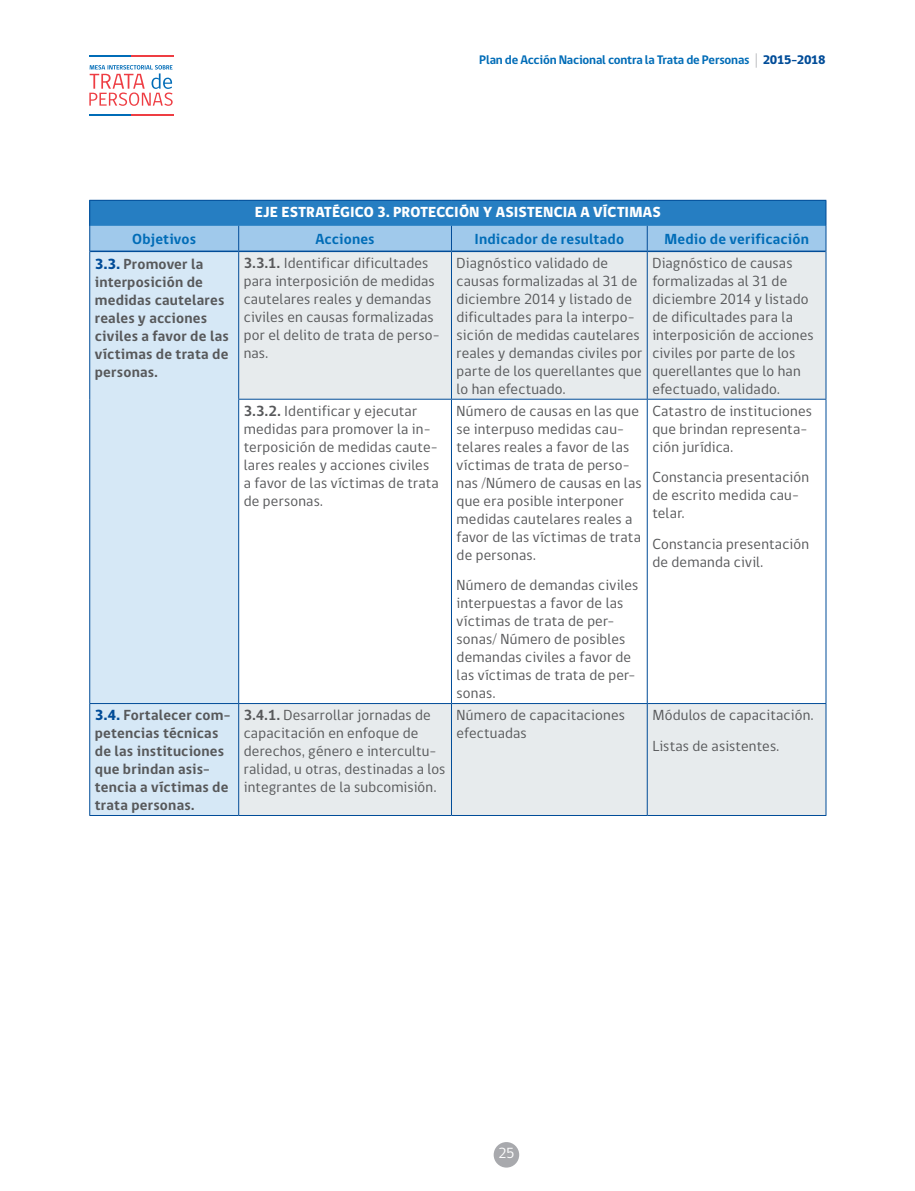
<style>
.page{position:relative;width:915px;height:1191px;background:#fff}
.page>*{position:absolute;margin:0;border:0;box-sizing:border-box;transform-origin:0 0}
.Cuadro{font:15px/18px "gob CL";letter-spacing:.015em;color:#57585a}
.Cuadro-2{font:700 15px/18px "gob CL";letter-spacing:.015em;color:#57585a}
.t1{font:700 15px "gob CL";letter-spacing:.01em;color:#006cb7}
.t2{font:800 15px "gob CL";letter-spacing:.01em;color:#fff}
.t3{font:15px "gob CL";color:#fff}
.t4{font:700 12.75px "gob CL";letter-spacing:-.015em;color:#006cb7}
.s1{font-weight:400;font-size:15.9px;color:#a8a9ad}
.s2{font-weight:800;color:#014c98}
.s3{font-weight:700}
</style>
<div class="page">
<hr style="left:89px;top:55px;width:42px;height:2px;background:#006cb7">
<hr style="left:131px;top:55px;width:42px;height:2px;background:#ee3d43">
<hr style="left:89px;top:114px;width:42px;height:2px;background:#006cb7">
<hr style="left:131px;top:114px;width:42px;height:2px;background:#ee3d43">
<svg style="left:89px;top:65px;width:84px;height:41px"></svg>
<div style="left:90px;top:252px;width:148px;height:563px;background:#d6e8f6"></div>
<svg style="left:239px;top:252px;width:586px;height:563px"></svg>
<hr style="left:89px;top:200px;width:149px;height:1px;background:#014c98">
<hr style="left:238px;top:200px;width:213px;height:1px;background:#014c98">
<hr style="left:451px;top:200px;width:196px;height:1px;background:#014c98">
<hr style="left:647px;top:200px;width:179px;height:1px;background:#014c98">
<svg style="left:89px;top:201px;width:737px;height:50px;background:#61a2d5"></svg>
<hr style="left:89px;top:251px;width:1px;height:148px;background:#014c98">
<hr style="left:89px;top:399px;width:1px;height:304px;background:#014c98">
<hr style="left:238px;top:252px;width:1px;height:147px;background:#014c98">
<hr style="left:451px;top:252px;width:1px;height:147px;background:#014c98">
<hr style="left:646px;top:252px;width:1px;height:147px;background:#014c98">
<hr style="left:825px;top:251px;width:1px;height:148px;background:#014c98">
<hr style="left:238px;top:399px;width:213px;height:1px;background:#014c98">
<hr style="left:238px;top:399px;width:1px;height:304px;background:#014c98">
<hr style="left:451px;top:399px;width:196px;height:1px;background:#014c98">
<hr style="left:451px;top:399px;width:1px;height:304px;background:#014c98">
<hr style="left:647px;top:399px;width:179px;height:1px;background:#014c98">
<hr style="left:646px;top:399px;width:1px;height:304px;background:#014c98">
<hr style="left:825px;top:399px;width:1px;height:304px;background:#014c98">
<hr style="left:89px;top:703px;width:149px;height:1px;background:#014c98">
<hr style="left:89px;top:704px;width:1px;height:111px;background:#014c98">
<hr style="left:238px;top:703px;width:213px;height:1px;background:#014c98">
<hr style="left:238px;top:704px;width:1px;height:111px;background:#014c98">
<hr style="left:451px;top:703px;width:196px;height:1px;background:#014c98">
<hr style="left:451px;top:704px;width:1px;height:111px;background:#014c98">
<hr style="left:647px;top:703px;width:179px;height:1px;background:#014c98">
<hr style="left:646px;top:704px;width:1px;height:111px;background:#014c98">
<hr style="left:825px;top:704px;width:1px;height:111px;background:#014c98">
<hr style="left:89px;top:815px;width:149px;height:1px;background:#014c98">
<hr style="left:238px;top:815px;width:213px;height:1px;background:#014c98">
<hr style="left:451px;top:815px;width:196px;height:1px;background:#014c98">
<hr style="left:647px;top:815px;width:179px;height:1px;background:#014c98">
<hr style="left:90px;top:250px;width:148px;height:2px;background:#014c98">
<hr style="left:238px;top:250px;width:213px;height:2px;background:#014c98">
<hr style="left:451px;top:250px;width:196px;height:2px;background:#014c98">
<hr style="left:647px;top:250px;width:178px;height:2px;background:#014c98">
<div style="left:493px;top:1142px;width:26px;height:25px;background:#a8a9ad;border-radius:50%"></div>
<p class="t4" style="left:479px;top:51px;width:348px">Plan de Acción Nacional contra la Trata de Personas <span class="s1">|</span> <span class="s2">2015-2018</span></p>
<p class="t2" style="left:255px;top:202px;width:407px">EJE ESTRATÉGICO 3. PROTECCIÓN Y ASISTENCIA A VÍCTIMAS</p>
<p class="t1" style="left:132px;top:229px;width:65px">Objetivos</p>
<p class="t1" style="left:315px;top:229px;width:61px">Acciones</p>
<p class="t1" style="left:474px;top:229px;width:151px">Indicador de resultado</p>
<p class="t1" style="left:664px;top:229px;width:146px">Medio de verificación</p>
<p class="Cuadro-2" style="left:95px;top:255px;width:135px"><span class="s2">3.3.</span> Promover la interposición de medidas cautelares reales y acciones civiles a favor de las víctimas de trata de personas.</p>
<p class="Cuadro" style="left:244px;top:254px;width:197px"><span class="s3">3.3.1.</span> Identificar dificultades para interposición de medidas cautelares reales y demandas civiles en causas formalizadas por el delito de trata de perso&shy;nas.</p>
<p class="Cuadro" style="left:456px;top:254px;width:187px">Diagnóstico validado de causas formalizadas al 31 de diciembre 2014 y listado de dificultades para la interpo&shy;sición de medidas cautelares reales y demandas civiles por parte de los querellantes que lo han efectuado.</p>
<p class="Cuadro" style="left:652px;top:254px;width:163px">Diagnóstico de causas formalizadas al 31 de diciembre 2014 y listado de dificultades para la interposición de acciones civiles por parte de los querellantes que lo han efectuado, validado.</p>
<p class="Cuadro" style="left:244px;top:402px;width:196px"><span class="s3">3.3.2.</span> Identificar y ejecutar medidas para promover la in&shy;terposición de medidas caute&shy;lares reales y acciones civiles a favor de las víctimas de trata de personas.</p>
<p class="Cuadro" style="left:456px;top:402px;width:186px">Número de causas en las que se interpuso medidas cau&shy;telares reales a favor de las víctimas de trata de perso&shy;nas /Número de causas en las que era posible interponer medidas cautelares reales a favor de las víctimas de trata de personas.</p>
<p class="Cuadro" style="left:456px;top:577px;width:183px">Número de demandas civiles interpuestas a favor de las víctimas de trata de per&shy;sonas/ Número de posibles demandas civiles a favor de las víctimas de trata de per&shy;sonas.</p>
<p class="Cuadro" style="left:652px;top:402px;width:161px">Catastro de instituciones que brindan representa&shy;ción jurídica.</p>
<p class="Cuadro" style="left:652px;top:469px;width:158px">Constancia presentación de escrito medida cau&shy;telar.</p>
<p class="Cuadro" style="left:652px;top:535px;width:158px">Constancia presentación de demanda civil.</p>
<p class="Cuadro-2" style="left:95px;top:706px;width:137px"><span class="s2">3.4.</span> Fortalecer com&shy;petencias técnicas de las instituciones que brindan asis&shy;tencia a víctimas de trata personas.</p>
<p class="Cuadro" style="left:244px;top:706px;width:203px"><span class="s3">3.4.1.</span> Desarrollar jornadas de capacitación en enfoque de derechos, género e intercultu&shy;ralidad, u otras, destinadas a los integrantes de la subcomisión.</p>
<p class="Cuadro" style="left:456px;top:706px;width:170px">Número de capacitaciones efectuadas</p>
<p class="Cuadro" style="left:652px;top:706px;width:162px">Módulos de capacitación.</p>
<p class="Cuadro" style="left:652px;top:737px;width:128px">Listas de asistentes.</p>
<p class="t3" style="left:498px;top:1143px;width:18px">25</p>
</div>
